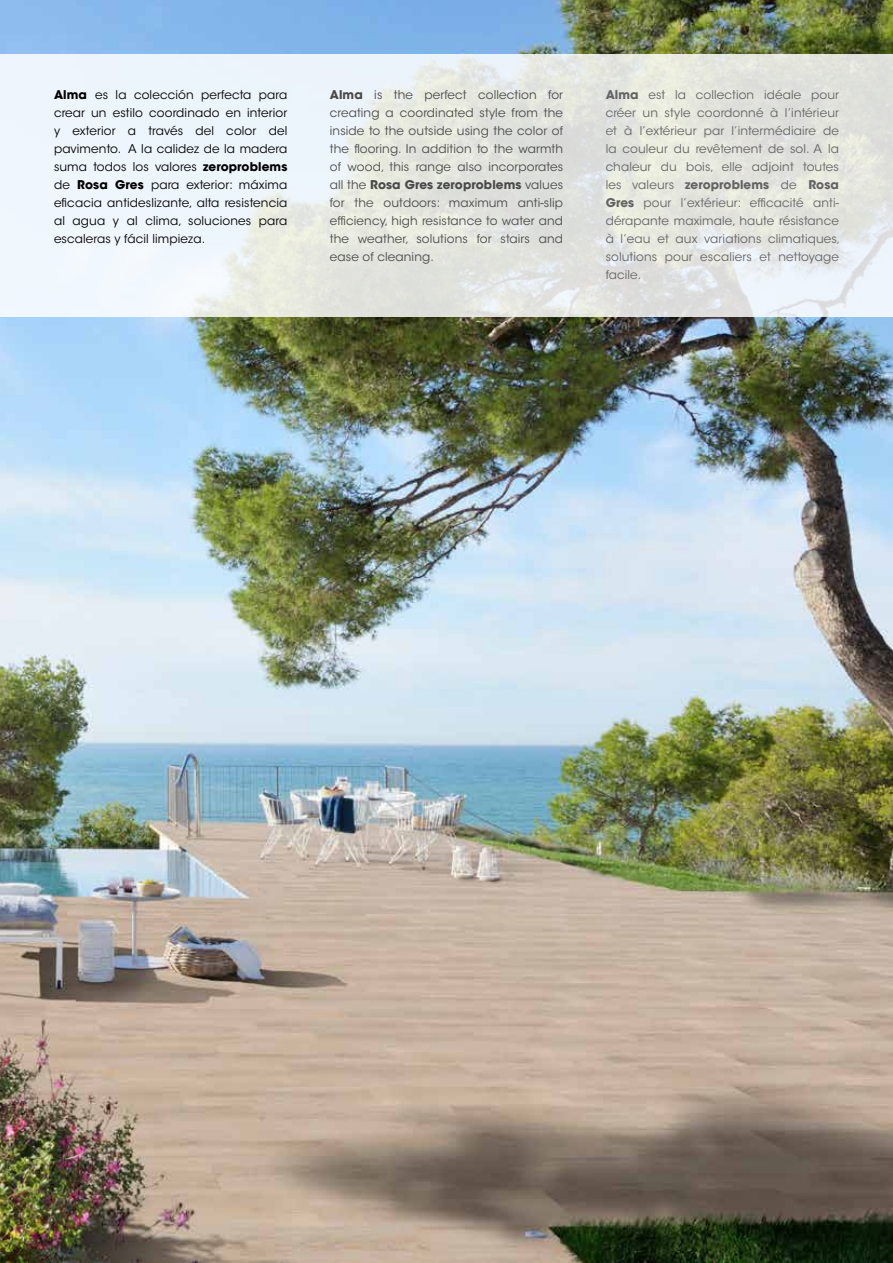
<style>
.page{position:relative;width:893px;height:1263px;background:#fff}
.page>*{position:absolute;margin:0;border:0;box-sizing:border-box;transform-origin:0 0}
.t1{font:12px/18px "ITC Avant Garde Std";letter-spacing:.01em;color:#646363;text-align:justify}
.t2{font:12px/18px "ITC Avant Garde Std";letter-spacing:.01em;color:#4a4a49;text-align:justify}
.t3{font:12px/18px "ITC Avant Garde Std";letter-spacing:.01em;color:#000;text-align:justify}
.s1{font-weight:700}
</style>
<div class="page">
<img style="left:0;top:0;width:893px;height:1263px">
<svg style="left:0;top:54px;width:893px;height:262px;background:#e7ebea"></svg>
<p class="t3" style="left:54px;top:86px;width:235px"><span class="s1">Alma</span> es la colección perfecta para crear un estilo coordinado en interior y exterior a través del color del pavimento. A la calidez de la madera suma todos los valores <span class="s1">zeroproblems </span>de <span class="s1">Rosa Gres</span> para exterior: máxima eficacia antideslizante, alta resistencia al agua y al clima, soluciones para escaleras y fácil limpieza.</p>
<p class="t2" style="left:330px;top:86px;width:235px"><span class="s1">Alma</span> is the perfect collection for creating a coordinated style from the inside to the outside using the color of the flooring. In addition to the warmth of wood, this range also incorporates all the <span class="s1">Rosa Gres zeroproblems</span> values for the outdoors: maximum anti-slip efficiency, high resistance to water and the weather, solutions for stairs and ease of cleaning.</p>
<p class="t1" style="left:606px;top:86px;width:236px"><span class="s1">Alma</span> est la collection idéale pour créer un style coordonné à l’intérieur et à l’extérieur par l’intermédiaire de la couleur du revêtement de sol. A la chaleur du bois, elle adjoint toutes les valeurs <span class="s1">zeroproblems</span> de <span class="s1">Rosa Gres</span> pour l’extérieur: efficacité anti&shy;dérapante maximale, haute résistance à l’eau et aux variations climatiques, solutions pour escaliers et nettoyage facile.</p>
</div>
